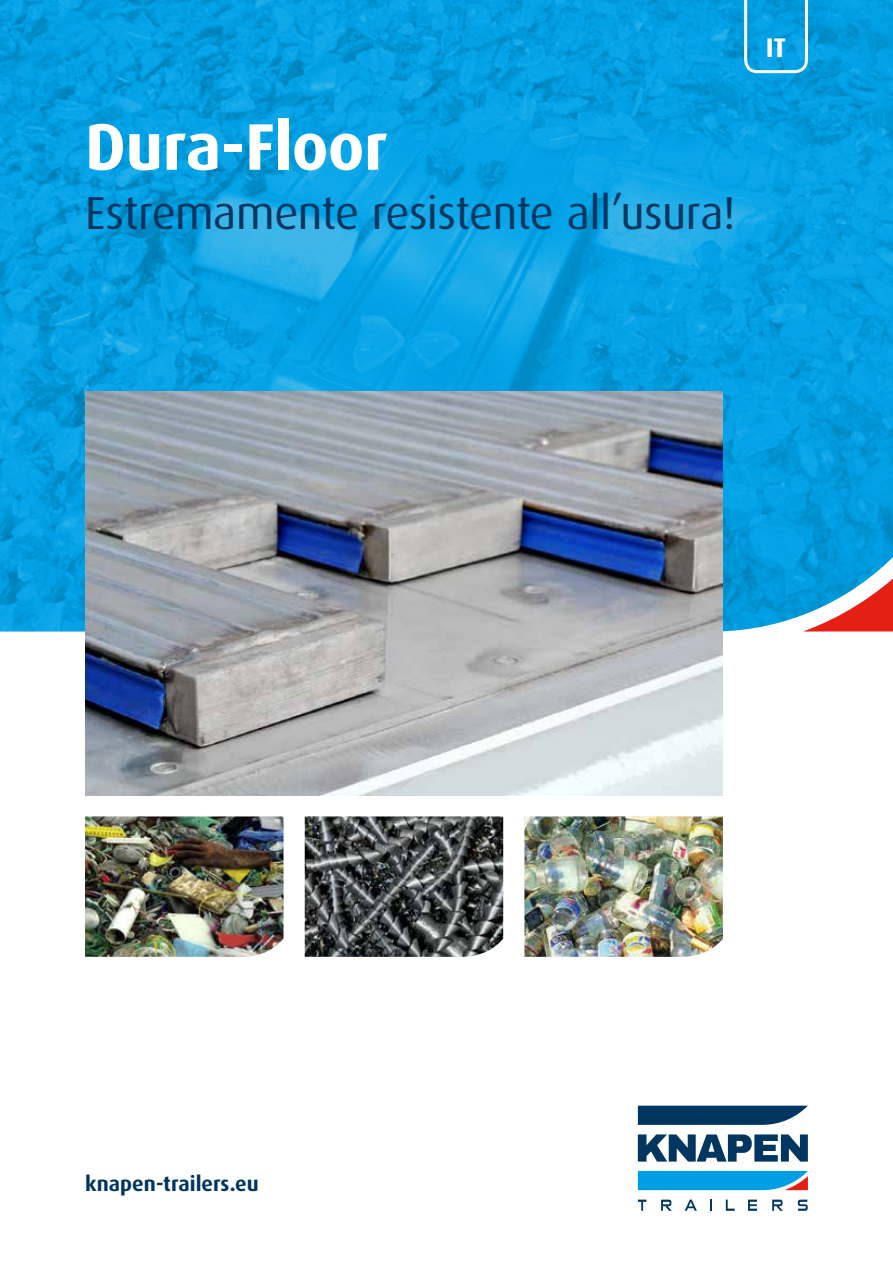
<style>
.page{position:relative;width:893px;height:1263px;background:#fff}
.page>*{position:absolute;margin:0;border:0;box-sizing:border-box;transform-origin:0 0}
.t1{font:700 66px "Dax";letter-spacing:-.01em;color:#fff}
.t2{font:46.2px "Dax";letter-spacing:-.015em;color:#00365f}
.t3{font:700 27px "Dax";color:#fff}
.t4{font:700 21px "Dax";color:#00365f}
</style>
<div class="page">
<svg style="left:638px;top:1106px;width:170px;height:19px;background:#17486d"></svg>
<svg style="left:638px;top:1171px;width:170px;height:19px;background:#139ddb"></svg>
<svg style="left:638px;top:1134px;width:170px;height:27px"></svg>
<svg style="left:638px;top:1199px;width:8px;height:12px"></svg>
<svg style="left:685px;top:1199px;width:12px;height:12px"></svg>
<svg style="left:710px;top:1199px;width:2px;height:12px"></svg>
<svg style="left:726px;top:1199px;width:9px;height:12px"></svg>
<svg style="left:748px;top:1199px;width:9px;height:12px"></svg>
<svg style="left:772px;top:1199px;width:11px;height:12px"></svg>
<svg style="left:798px;top:1199px;width:10px;height:12px"></svg>
<svg style="left:661px;top:1199px;width:11px;height:12px"></svg>
<img style="left:0;top:0;width:893px;height:631px">
<svg style="left:803px;top:567px;width:90px;height:64px"></svg>
<img style="left:85px;top:391px;width:638px;height:404px">
<img style="left:85px;top:816px;width:198px;height:141px">
<img style="left:305px;top:816px;width:198px;height:141px">
<img style="left:524px;top:816px;width:199px;height:141px">
<svg style="left:743px;top:0;width:66px;height:75px;background:#20a8e3"></svg>
<h1 class="t1" style="left:85px;top:110px;width:304px">Dura-Floor</h1>
<p class="t2" style="left:85px;top:188px;width:652px">Estremamente resistente all’usura!</p>
<p class="t3" style="left:766px;top:32px;width:22px">IT</p>
<p class="t4" style="left:85px;top:1171px;width:175px">knapen-trailers.eu</p>
</div>
